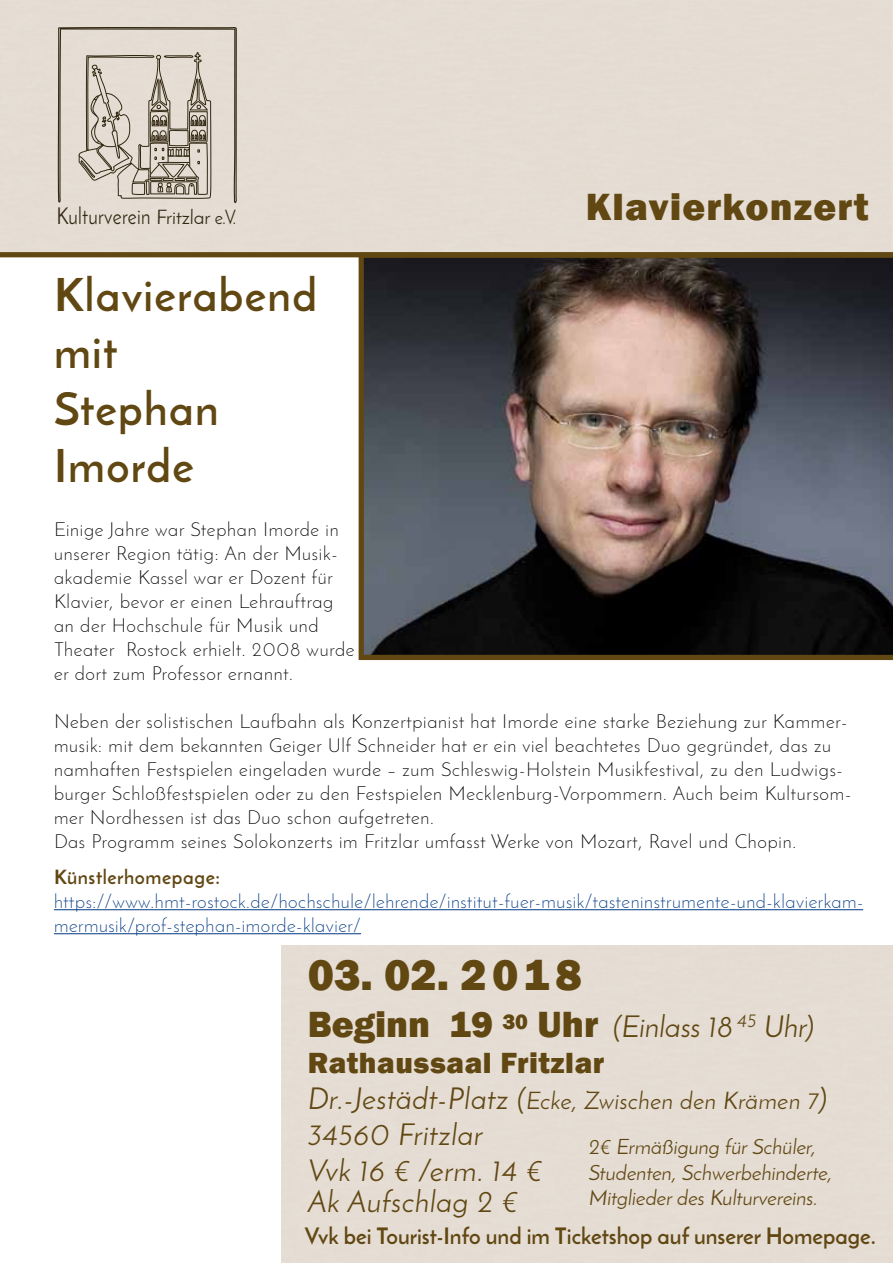
<style>
.page{position:relative;width:893px;height:1263px;background:#fff}
.page>*{position:absolute;margin:0;border:0;box-sizing:border-box;transform-origin:0 0}
.t1{font:700 45px/57px "Josefin Sans";letter-spacing:.03em;color:#614712}
.t2{font:800 45px "Franklin Gothic";letter-spacing:.05em;color:#614712}
.t3{font:800 39px "Franklin Gothic";letter-spacing:.03em;color:#614712}
.t4{font:30px/36px "Josefin Sans";letter-spacing:.02em;color:#614712}
.t5{font:30px "Josefin Sans";color:#614712}
.t6{font:800 30px "Franklin Gothic";letter-spacing:.02em;color:#614712}
.t7{font:24px "Josefin Sans";letter-spacing:.02em;color:#614712}
.t8{font:23.1px "Josefin Sans";color:#322711;scale:.85 1}
.t9{font:700 22.5px "Josefin Sans";color:#614712}
.t10{font:21px/25.2px "Josefin Sans";color:#614712}
.t11{font:300 19.5px/24px "Josefin Sans";letter-spacing:.04em;color:#000}
.t12{font:300 19.5px/24px "Josefin Sans";letter-spacing:.03em;color:#003882}
.t13{font:700 19.5px "Josefin Sans";letter-spacing:.03em;color:#614712}
.s1{font-size:19.8px}
.s2{font-size:19.2px}
.s3{font-family:"Franklin Gothic";font-weight:800;font-size:37.5px}
.s4{font-size:30px}
</style>
<div class="page">
<svg style="left:58px;top:26px;width:180px;height:207px;background:#cac1b6"></svg>
<div style="left:0;top:252px;width:893px;height:5px;background:#614712"></div>
<hr style="left:54px;top:909px;width:809px;height:1px;background:#003882">
<hr style="left:54px;top:933px;width:307px;height:1px;background:#003882">
<svg style="left:359px;top:257px;width:534px;height:403px;background:#514b4b"></svg>
<p class="t8" style="left:57px;top:202px;width:216px">Kulturverein <span class="s1">Fritzlar</span> <span class="s2">e.</span><span class="s1">V</span><span class="s2">.</span></p>
<h2 class="t3" style="left:586px;top:181px;width:284px">Klavierkonzert</h2>
<h1 class="t1" style="left:54px;top:267px;width:264px">Klavierabend mit<br>Stephan<br>Imorde</h1>
<p class="t11" style="left:54px;top:517px;width:302px">Einige Jahre war Stephan Imorde in unserer Region tätig: An der Musik&shy;akademie Kassel war er Dozent für Klavier, bevor er einen Lehrauftrag an der Hochschule für Musik und Theater Rostock erhielt. 2008 wurde er dort zum Professor ernannt.</p>
<p class="t11" style="left:54px;top:709px;width:799px">Neben der solistischen Laufbahn als Konzertpianist hat Imorde eine starke Beziehung zur Kammer&shy;musik: mit dem bekannten Geiger Ulf Schneider hat er ein viel beachtetes Duo gegründet, das zu namhaften Festspielen eingeladen wurde – zum Schleswig-Holstein Musikfestival, zu den Ludwigs&shy;burger Schloßfestspielen oder zu den Festspielen Mecklenburg-Vorpommern. Auch beim Kultursom&shy;mer Nordhessen ist das Duo schon aufgetreten.<br>Das Programm seines Solokonzerts im Fritzlar umfasst Werke von Mozart, Ravel und Chopin.</p>
<p class="t13" style="left:54px;top:865px;width:168px">Künstlerhomepage:</p>
<p class="t12" style="left:54px;top:889px;width:811px">https://www.hmt-rostock.de/hochschule/lehrende/institut-fuer-musik/tasteninstrumente-und-klavierkam&shy;mermusik/prof-stephan-imorde-klavier/</p>
<h1 class="t2" style="left:308px;top:946px;width:276px">03. 02. 201 8</h1>
<h3 class="t5" style="left:308px;top:1008px;width:508px"><span class="s3">Beginn 19</span> <sup>30</sup> <span class="s3">Uhr</span> (Einlass 18 <sup>45</sup> Uhr)</h3>
<h3 class="t6" style="left:308px;top:1043px;width:298px">Rathaussaal Fritzlar</h3>
<p class="t7" style="left:308px;top:1086px;width:521px"><span class="s4">Dr.-Jestädt-Platz (</span>Ecke, Zwischen den Krämen 7<span class="s4">)</span></p>
<h3 class="t4" style="left:308px;top:1116px;width:236px">34560 Fritzlar<br>Vvk 16 € /erm. 14 €</h3>
<h3 class="t4" style="left:308px;top:1183px;width:212px">Ak Aufschlag 2 €</h3>
<p class="t10" style="left:589px;top:1134px;width:246px">2€ Ermäßigung für Schüler,<br>Studenten, Schwerbehinderte,<br>Mitglieder des Kulturvereins.</p>
<p class="t9" style="left:305px;top:1222px;width:572px">Vvk bei Tourist-Info und im Ticketshop auf unserer Homepage.</p>
</div>
